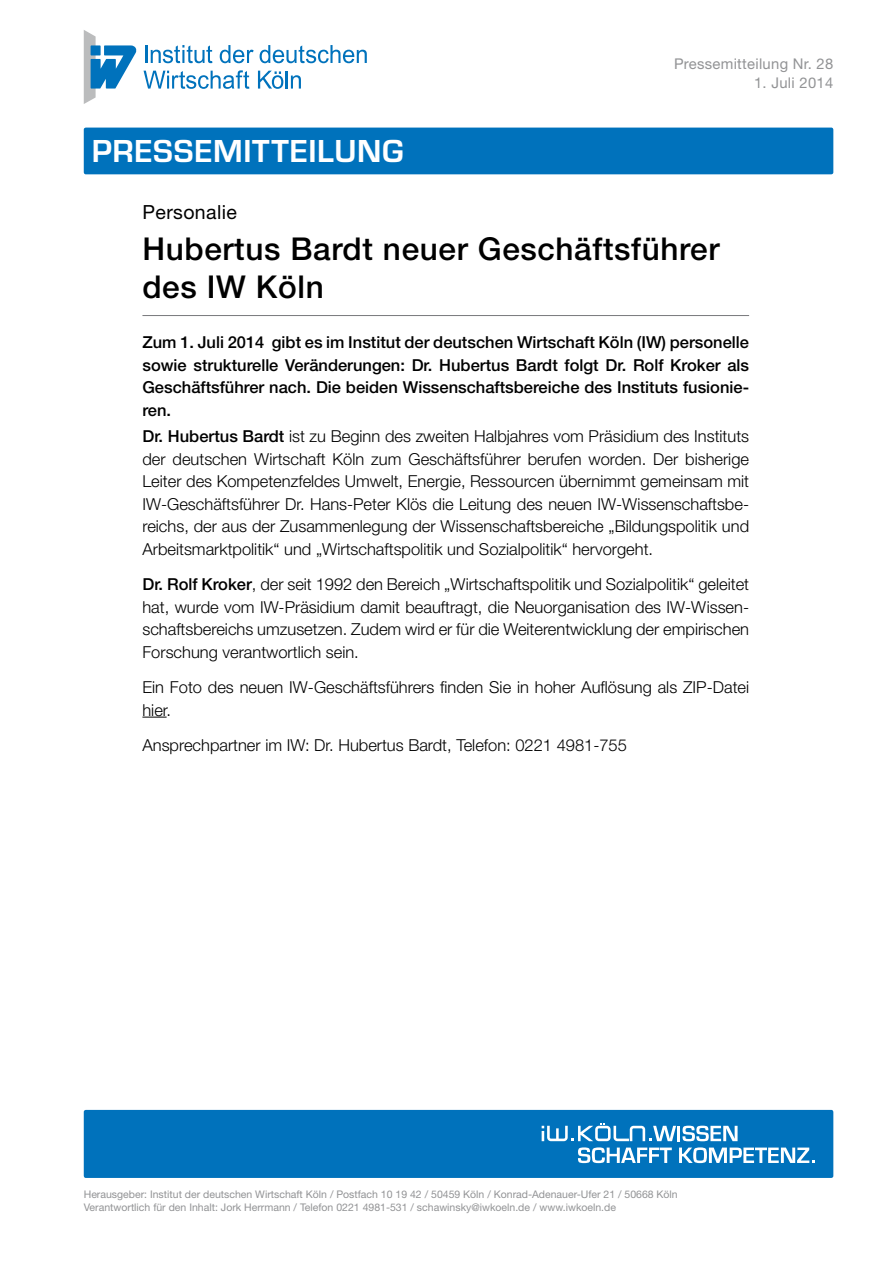
<style>
.page{position:relative;width:893px;height:1263px;background:#fff}
.page>*{position:absolute;margin:0;border:0;box-sizing:border-box;transform-origin:0 0}
.t1{font:700 33px "Eurostile";letter-spacing:.02em;color:#fff}
.t2{font:500 31.5px/37.8px "Helvetica Neue LT Std";letter-spacing:.02em;color:#000}
.t3{font:19.5px "Helvetica Neue LT Std";letter-spacing:.02em;color:#000}
.t4{font:300 16.5px/22.5px "Helvetica Neue LT Std";color:#000;text-align:justify}
.t5{font:500 16.5px/22.5px "Helvetica Neue LT Std";color:#000;text-align:justify}
.t6{font:14.85px "Helvetica Neue LT Std";letter-spacing:.02em;color:#929395}
.t7{font:10.5px/12.6px "Helvetica Neue LT Std";color:#929395}
.s1{font-weight:500}
</style>
<div class="page">
<div style="left:84px;top:128px;width:749px;height:46px;background:#0072bc;border-radius:2px"></div>
<hr style="left:142px;top:315px;width:607px;height:1px;background:#77787b">
<svg style="left:142px;top:717px;width:25px;height:1px"></svg>
<div style="left:84px;top:1110px;width:749px;height:68px;background:#0072bc;border-radius:2px"></div>
<hr style="left:677px;top:1126px;width:3px;height:15px;background:#fff">
<svg style="left:682px;top:1126px;width:55px;height:15px"></svg>
<svg style="left:578px;top:1147px;width:94px;height:16px"></svg>
<svg style="left:679px;top:1147px;width:136px;height:16px"></svg>
<svg style="left:542px;top:1123px;width:134px;height:18px"></svg>
<svg style="left:145px;top:45px;width:67px;height:18px"></svg>
<svg style="left:220px;top:45px;width:34px;height:18px"></svg>
<svg style="left:260px;top:45px;width:107px;height:18px"></svg>
<svg style="left:144px;top:70px;width:105px;height:19px"></svg>
<svg style="left:258px;top:71px;width:43px;height:18px"></svg>
<svg style="left:84px;top:30px;width:53px;height:74px"></svg>
<h1 class="t1" style="left:92px;top:133px;width:313px">PRESSEMITTEILUNG</h1>
<p class="t6" style="left:674px;top:55px;width:161px">Pressemitteilung Nr. 28</p>
<p class="t6" style="left:754px;top:74px;width:81px">1. Juli 2014</p>
<p class="t3" style="left:142px;top:201px;width:96px">Personalie</p>
<h2 class="t2" style="left:142px;top:230px;width:578px">Hubertus Bardt neuer Geschäftsführer des IW Köln</h2>
<p class="t5" style="left:142px;top:331px;width:608px">Zum 1. Juli 2014 gibt es im Institut der deutschen Wirtschaft Köln (IW) personelle sowie strukturelle Veränderungen: Dr. Hubertus Bardt folgt Dr. Rolf Kroker als Geschäftsführer nach. Die beiden Wissenschaftsbereiche des Instituts fusionie&shy;ren.</p>
<p class="t4" style="left:142px;top:425px;width:608px"><span class="s1">Dr. Hubertus Bardt</span> ist zu Beginn des zweiten Halbjahres vom Präsidium des Instituts der deutschen Wirtschaft Köln zum Geschäftsführer berufen worden. Der bisherige Leiter des Kompetenzfeldes Umwelt, Energie, Ressourcen übernimmt gemeinsam mit IW-Geschäftsführer Dr. Hans-Peter Klös die Leitung des neuen IW-Wissenschaftsbe&shy;reichs, der aus der Zusammenlegung der Wissenschaftsbereiche „Bildungspolitik und Arbeitsmarktpolitik“ und „Wirtschaftspolitik und Sozialpolitik“ hervorgeht.</p>
<p class="t4" style="left:142px;top:573px;width:608px"><span class="s1">Dr. Rolf Kroker</span>, der seit 1992 den Bereich „Wirtschaftspolitik und Sozialpolitik“ geleitet hat, wurde vom IW-Präsidium damit beauftragt, die Neuorganisation des IW-Wissen&shy;schaftsbereichs umzusetzen. Zudem wird er für die Weiterentwicklung der empirischen Forschung verantwortlich sein.</p>
<p class="t4" style="left:142px;top:675px;width:608px">Ein Foto des neuen IW-Geschäftsführers finden Sie in hoher Auflösung als ZIP-Datei hier.</p>
<p class="t4" style="left:142px;top:733px;width:486px">Ansprechpartner im IW: Dr. Hubertus Bardt, Telefon: 0221 4981-755</p>
<p class="t7" style="left:84px;top:1188px;width:595px">Herausgeber: Institut der deutschen Wirtschaft Köln / Postfach 10 19 42 / 50459 Köln / Konrad-Adenauer-Ufer 21 / 50668 Köln<br>Verantwortlich für den Inhalt: Jork Herrmann / Telefon 0221 4981-531 / schawinsky@iwkoeln.de / www.iwkoeln.de</p>
</div>
